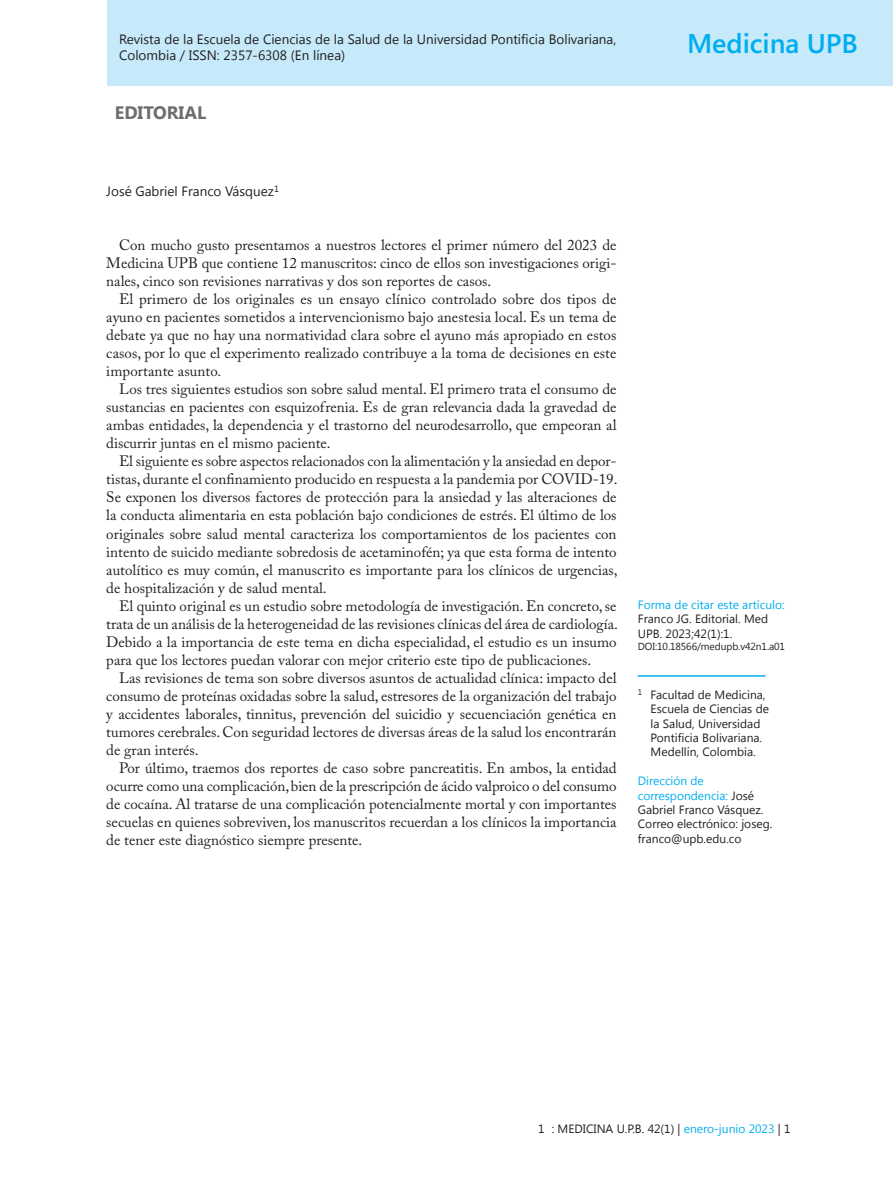
<style>
.page{position:relative;width:893px;height:1191px;background:#fff}
.page>*{position:absolute;margin:0;border:0;box-sizing:border-box;transform-origin:0 0}
._5_titulo_articulo_i{font:600 27px "Segoe";color:#00aeef}
._3_seccion{font:700 18px "Segoe UI";color:#6c6d70}
._2_corrido{font:15px/18px "Adobe Caslon Pro";color:#231f20;text-align:justify}
._1_contenido{font:13.5px/16.5px "Segoe UI";color:#231f20}
._6_resumen_y_claves{font:13.5px "Segoe UI";color:#231f20}
.como_citar_y_direcci{font:12px/14.4px "Segoe UI";color:#231f20}
.pies_de_pagina{font:12px/14.4px "Segoe UI";color:#231f20}
._2_corrido-2{font:12px "Segoe UI";color:#231f20}
.como_citar_y_direcci-2{font:10.2px "Segoe UI";letter-spacing:-.01em;color:#231f20}
.s1{color:#00aeef}
</style>
<div class="page">
<div style="left:107px;top:0;width:786px;height:85px;background:#c6eafa"></div>
<hr style="left:638px;top:675px;width:127px;height:1px;background:#00aeef">
<p class="_1_contenido" style="left:119px;top:30px;width:499px">Revista de la Escuela de Ciencias de la Salud de la Universidad Pontificia Bolivariana,<br>Colombia / ISSN: 2357-6308 (En línea)</p>
<p class="_5_titulo_articulo_i" style="left:687px;top:28px;width:172px">Medicina UPB</p>
<p class="_3_seccion" style="left:115px;top:100px;width:93px">EDITORIAL</p>
<p class="_6_resumen_y_claves" style="left:106px;top:182px;width:174px">José Gabriel Franco Vásquez<sup>1</sup></p>
<p class="_2_corrido" style="left:106px;top:236px;width:512px;text-indent:13px">Con mucho gusto presentamos a nuestros lectores el primer número del 2023 de Medicina UPB que contiene 12 manuscritos: cinco de ellos son investigaciones origi&shy;nales, cinco son revisiones narrativas y dos son reportes de casos.</p>
<p class="_2_corrido" style="left:106px;top:290px;width:512px;text-indent:13px">El primero de los originales es un ensayo clínico controlado sobre dos tipos de ayuno en pacientes sometidos a intervencionismo bajo anestesia local. Es un tema de debate ya que no hay una normatividad clara sobre el ayuno más apropiado en estos casos, por lo que el experimento realizado contribuye a la toma de decisiones en este importante asunto.</p>
<p class="_2_corrido" style="left:106px;top:380px;width:512px;text-indent:13px">Los tres siguientes estudios son sobre salud mental. El primero trata el consumo de sustancias en pacientes con esquizofrenia. Es de gran relevancia dada la gravedad de ambas entidades, la dependencia y el trastorno del neurodesarrollo, que empeoran al discurrir juntas en el mismo paciente.</p>
<p class="_2_corrido" style="left:106px;top:452px;width:513px;text-indent:13px">El siguiente es sobre aspectos relacionados con la alimentación y la ansiedad en depor&shy;tistas, durante el confinamiento producido en respuesta a la pandemia por COVID-19.<br>Se exponen los diversos factores de protección para la ansiedad y las alteraciones de la conducta alimentaria en esta población bajo condiciones de estrés. El último de los originales sobre salud mental caracteriza los comportamientos de los pacientes con intento de suicido mediante sobredosis de acetaminofén; ya que esta forma de intento autolítico es muy común, el manuscrito es importante para los clínicos de urgencias, de hospitalización y de salud mental.</p>
<p class="_2_corrido" style="left:106px;top:596px;width:513px;text-indent:13px">El quinto original es un estudio sobre metodología de investigación. En concreto, se trata de un análisis de la heterogeneidad de las revisiones clínicas del área de cardiología.<br>Debido a la importancia de este tema en dicha especialidad, el estudio es un insumo para que los lectores puedan valorar con mejor criterio este tipo de publicaciones.</p>
<p class="_2_corrido" style="left:106px;top:668px;width:512px;text-indent:13px">Las revisiones de tema son sobre diversos asuntos de actualidad clínica: impacto del consumo de proteínas oxidadas sobre la salud, estresores de la organización del trabajo y accidentes laborales, tinnitus, prevención del suicidio y secuenciación genética en tumores cerebrales. Con seguridad lectores de diversas áreas de la salud los encontrarán de gran interés.</p>
<p class="_2_corrido" style="left:106px;top:758px;width:512px;text-indent:13px">Por último, traemos dos reportes de caso sobre pancreatitis. En ambos, la entidad ocurre como una complicación, bien de la prescripción de ácido valproico o del consumo de cocaína. Al tratarse de una complicación potencialmente mortal y con importantes secuelas en quienes sobreviven, los manuscritos recuerdan a los clínicos la importancia de tener este diagnóstico siempre presente.</p>
<p class="como_citar_y_direcci" style="left:638px;top:597px;width:148px"><span class="s1">Forma de citar este artículo:<br></span>Franco JG. Editorial. Med<br>UPB. 2023;42(1):1.</p>
<p class="como_citar_y_direcci-2" style="left:638px;top:639px;width:149px">DOI:10.18566/medupb.v42n1.a01</p>
<p class="pies_de_pagina" style="left:651px;top:686px;width:120px;text-indent:-13px"><sup>1</sup> Facultad de Medicina,<br>Escuela de Ciencias de la Salud, Universidad<br>Pontificia Bolivariana.<br>Medellín, Colombia.</p>
<p class="como_citar_y_direcci" style="left:638px;top:773px;width:136px"><span class="s1">Dirección de correspondencia:</span> José<br>Gabriel Franco Vásquez.<br>Correo electrónico: joseg. franco@upb.edu.co</p>
<p class="_2_corrido-2" style="left:538px;top:1120px;width:8px">1</p>
<p class="pies_de_pagina" style="left:552px;top:1120px;width:240px">: MEDICINA U.P.B. 42(1) | <span class="s1">enero-junio 2023</span> | 1</p>
</div>
